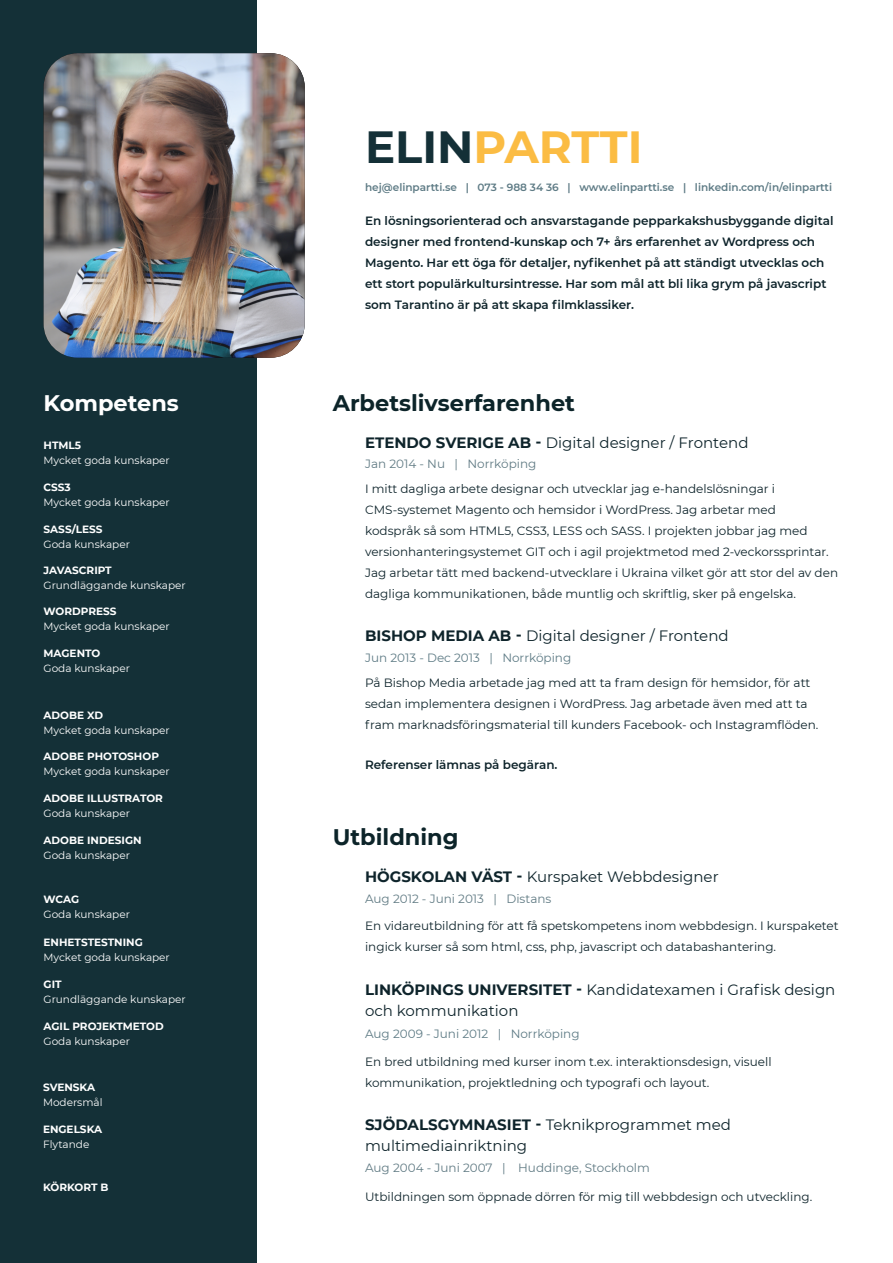
<style>
.page{position:relative;width:893px;height:1263px;background:#fff}
.page>*{position:absolute;margin:0;border:0;box-sizing:border-box;transform-origin:0 0}
.t1{font:700 45px "Montserrat";color:#fbbc43}
.t2{font:700 22.5px "Montserrat";color:#0c2429}
.t3{font:700 22.5px "Montserrat";color:#fff}
.t4{font:15px/21px "Montserrat";color:#0e242b}
.t5{font:12px/21px "Montserrat";color:#0e242b}
.t6{font:600 12px/21px "Montserrat";color:#0e242b}
.t7{font:12px "Montserrat";color:#617b84}
.t8{font:12px "Montserrat";color:#5e7b85}
.t9{font:10.5px "Montserrat";color:#fff}
.t10{font:700 10.5px "Montserrat";color:#fff}
.t11{font:600 10.5px "Montserrat";color:#5e7b85}
.s1{color:#143037}
.s2{font-weight:700}
</style>
<div class="page">
<div style="left:0;top:0;width:257px;height:1263px;background:#143037"></div>
<img style="left:44px;top:53px;width:261px;height:305px">
<h2 class="t3" style="left:44px;top:387px;width:137px">Kompetens</h2>
<p class="t10" style="left:44px;top:437px;width:39px">HTML5</p>
<p class="t9" style="left:44px;top:453px;width:128px">Mycket goda kunskaper</p>
<p class="t10" style="left:44px;top:480px;width:29px">CSS3</p>
<p class="t9" style="left:44px;top:495px;width:128px">Mycket goda kunskaper</p>
<p class="t10" style="left:44px;top:522px;width:61px">SASS/LESS</p>
<p class="t9" style="left:44px;top:537px;width:88px">Goda kunskaper</p>
<p class="t10" style="left:44px;top:563px;width:70px">JAVASCRIPT</p>
<p class="t9" style="left:44px;top:578px;width:144px">Grundläggande kunskaper</p>
<p class="t10" style="left:44px;top:604px;width:74px">WORDPRESS</p>
<p class="t9" style="left:44px;top:619px;width:128px">Mycket goda kunskaper</p>
<p class="t10" style="left:44px;top:646px;width:58px">MAGENTO</p>
<p class="t9" style="left:44px;top:661px;width:88px">Goda kunskaper</p>
<p class="t10" style="left:44px;top:707px;width:61px">ADOBE XD</p>
<p class="t9" style="left:44px;top:723px;width:128px">Mycket goda kunskaper</p>
<p class="t10" style="left:44px;top:749px;width:117px">ADOBE PHOTOSHOP</p>
<p class="t9" style="left:44px;top:764px;width:128px">Mycket goda kunskaper</p>
<p class="t10" style="left:44px;top:791px;width:121px">ADOBE ILLUSTRATOR</p>
<p class="t9" style="left:44px;top:806px;width:88px">Goda kunskaper</p>
<p class="t10" style="left:44px;top:832px;width:99px">ADOBE INDESIGN</p>
<p class="t9" style="left:44px;top:848px;width:88px">Goda kunskaper</p>
<p class="t10" style="left:44px;top:891px;width:37px">WCAG</p>
<p class="t9" style="left:44px;top:907px;width:88px">Goda kunskaper</p>
<p class="t10" style="left:44px;top:935px;width:101px">ENHETSTESTNING</p>
<p class="t9" style="left:44px;top:950px;width:128px">Mycket goda kunskaper</p>
<p class="t10" style="left:44px;top:977px;width:20px">GIT</p>
<p class="t9" style="left:44px;top:992px;width:144px">Grundläggande kunskaper</p>
<p class="t10" style="left:44px;top:1019px;width:122px">AGIL PROJEKTMETOD</p>
<p class="t9" style="left:44px;top:1034px;width:88px">Goda kunskaper</p>
<p class="t10" style="left:43px;top:1080px;width:54px">SVENSKA</p>
<p class="t9" style="left:43px;top:1095px;width:61px">Modersmål</p>
<p class="t10" style="left:43px;top:1121px;width:61px">ENGELSKA</p>
<p class="t9" style="left:43px;top:1137px;width:48px">Flytande</p>
<p class="t10" style="left:43px;top:1180px;width:67px">KÖRKORT B</p>
<h1 class="t1" style="left:365px;top:114px;width:279px"><span class="s1">ELIN</span>PARTTI</h1>
<p class="t11" style="left:365px;top:179px;width:468px">hej@elinpartti.se | 073 - 988 34 36 | www.elinpartti.se | linkedin.com/in/elinpartti</p>
<p class="t6" style="left:365px;top:210px;width:470px">En lösningsorienterad och ansvarstagande pepparkakshusbyggande digital designer med frontend-kunskap och 7+ års erfarenhet av Wordpress och Magento. Har ett öga för detaljer, nyfikenhet på att ständigt utvecklas och ett stort populärkultursintresse. Har som mål att bli lika grym på javascript som Tarantino är på att skapa filmklassiker.</p>
<h2 class="t2" style="left:333px;top:387px;width:244px">Arbetslivserfarenhet</h2>
<p class="t4" style="left:365px;top:431px;width:385px"><span class="s2">ETENDO SVERIGE AB -</span> Digital designer / Frontend</p>
<p class="t7" style="left:365px;top:456px;width:173px">Jan 2014 - Nu | Norrköping</p>
<p class="t5" style="left:365px;top:478px;width:475px">I mitt dagliga arbete designar och utvecklar jag e-handelslösningar i CMS-systemet Magento och hemsidor i WordPress. Jag arbetar med<br>kodspråk så som HTML5, CSS3, LESS och SASS. I projekten jobbar jag med versionhanteringsystemet GIT och i agil projektmetod med 2-veckorssprintar.<br>Jag arbetar tätt med backend-utvecklare i Ukraina vilket gör att stor del av den dagliga kommunikationen, både muntlig och skriftlig, sker på engelska.</p>
<p class="t4" style="left:365px;top:624px;width:365px"><span class="s2">BISHOP MEDIA AB -</span> Digital designer / Frontend</p>
<p class="t8" style="left:365px;top:649px;width:208px">Jun 2013 - Dec 2013 | Norrköping</p>
<p class="t5" style="left:365px;top:672px;width:455px">På Bishop Media arbetade jag med att ta fram design för hemsidor, för att sedan implementera designen i WordPress. Jag arbetade även med att ta fram marknadsföringsmaterial till kunders Facebook- och Instagramflöden.</p>
<p class="t6" style="left:365px;top:754px;width:194px">Referenser lämnas på begäran.</p>
<h2 class="t2" style="left:333px;top:820px;width:127px">Utbildning</h2>
<p class="t4" style="left:365px;top:866px;width:355px"><span class="s2">HÖGSKOLAN VÄST -</span> Kurspaket Webbdesigner</p>
<p class="t7" style="left:365px;top:891px;width:188px">Aug 2012 - Juni 2013 | Distans</p>
<p class="t5" style="left:365px;top:915px;width:475px">En vidareutbildning för att få spetskompetens inom webbdesign. I kurspaketet ingick kurser så som html, css, php, javascript och databashantering.</p>
<p class="t4" style="left:365px;top:978px;width:472px"><span class="s2">LINKÖPINGS UNIVERSITET -</span> Kandidatexamen i Grafisk design och kommunikation</p>
<p class="t8" style="left:365px;top:1025px;width:216px">Aug 2009 - Juni 2012 | Norrköping</p>
<p class="t5" style="left:365px;top:1051px;width:408px">En bred utbildning med kurser inom t.ex. interaktionsdesign, visuell kommunikation, projektledning och typografi och layout.</p>
<p class="t4" style="left:365px;top:1114px;width:367px"><span class="s2">SJÖDALSGYMNASIET -</span> Teknikprogrammet med multimediainriktning</p>
<p class="t7" style="left:365px;top:1160px;width:286px">Aug 2004 - Juni 2007 | Huddinge, Stockholm</p>
<p class="t5" style="left:365px;top:1185px;width:449px">Utbildningen som öppnade dörren för mig till webbdesign och utveckling.</p>
</div>
